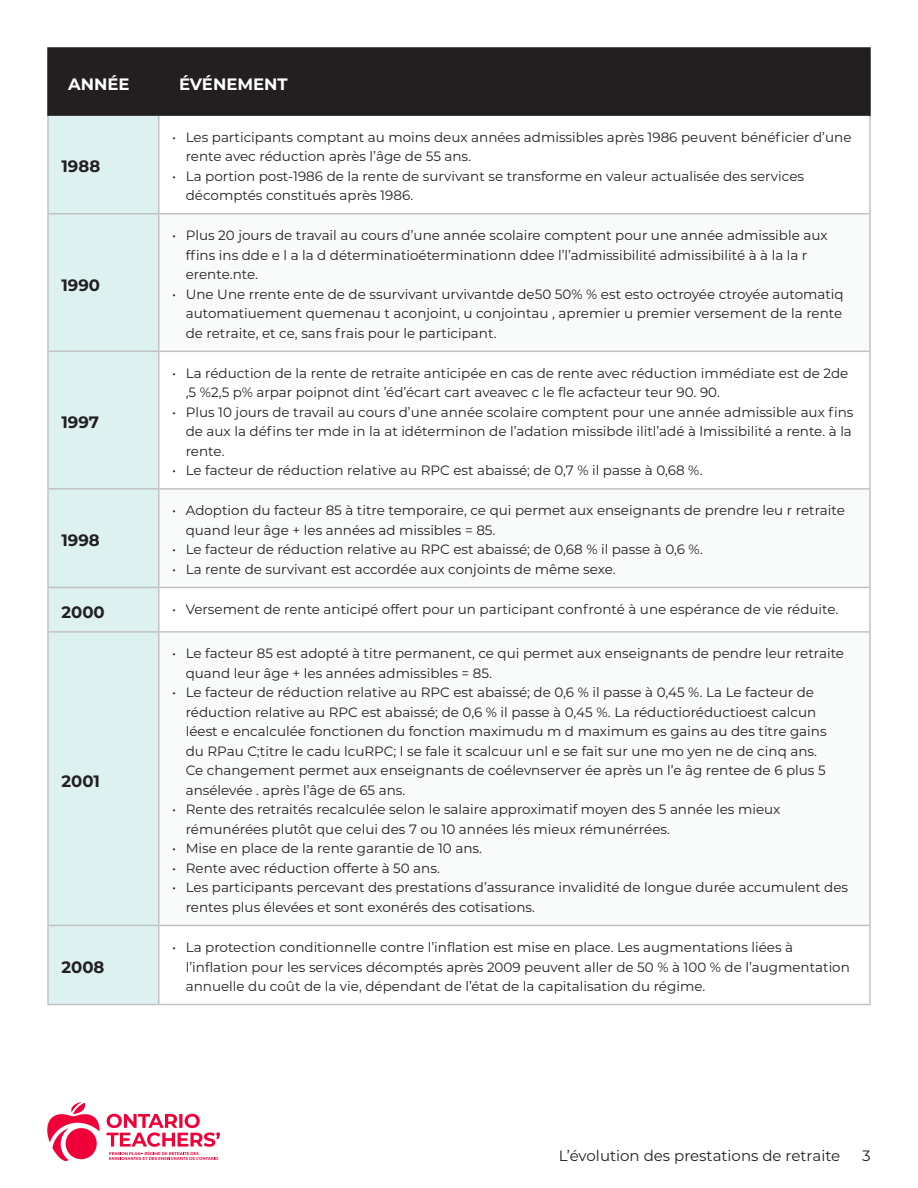
<style>
.page{position:relative;width:918px;height:1188px;background:#fff}
.page>*{position:absolute;margin:0;border:0;box-sizing:border-box;transform-origin:0 0}
.table_column_header{font:700 16.5px "Montserrat";color:#231f20}
.Table_header{font:700 16.5px "Montserrat";color:#fff}
.t1{font:15px "Montserrat";color:#231f20}
.t2{font:13.5px/19.5px "Montserrat";color:#231f20}
</style>
<div class="page">
<svg style="left:47px;top:1102px;width:53px;height:59px"></svg>
<div style="left:66px;top:1128px;width:31px;height:31px;background:#f00038;border-radius:50%"></div>
<svg style="left:106px;top:1114px;width:114px;height:46px"></svg>
<div style="left:49px;top:49px;width:820px;height:67px;background:#231f20"></div>
<div style="left:49px;top:116px;width:109px;height:888px;background:#ddf1f1"></div>
<div style="left:159px;top:214px;width:711px;height:137px;background:#f9fafa"></div>
<svg style="left:160px;top:586px;width:709px;height:339px"></svg>
<hr style="left:47px;top:116px;width:2px;height:97px;background:#c2c2c2">
<hr style="left:158px;top:116px;width:2px;height:97px;background:#c2c2c2">
<hr style="left:869px;top:116px;width:2px;height:97px;background:#c2c2c2">
<hr style="left:47px;top:213px;width:112px;height:1px;background:#c2c2c2">
<hr style="left:47px;top:214px;width:2px;height:137px;background:#c2c2c2">
<hr style="left:159px;top:213px;width:712px;height:1px;background:#c2c2c2">
<hr style="left:158px;top:214px;width:2px;height:137px;background:#c2c2c2">
<hr style="left:869px;top:214px;width:2px;height:137px;background:#c2c2c2">
<hr style="left:47px;top:351px;width:112px;height:1px;background:#c2c2c2">
<hr style="left:47px;top:352px;width:2px;height:136px;background:#c2c2c2">
<hr style="left:159px;top:351px;width:712px;height:1px;background:#c2c2c2">
<hr style="left:158px;top:352px;width:2px;height:136px;background:#c2c2c2">
<hr style="left:869px;top:352px;width:2px;height:136px;background:#c2c2c2">
<hr style="left:47px;top:488px;width:112px;height:2px;background:#c2c2c2">
<hr style="left:47px;top:490px;width:2px;height:97px;background:#c2c2c2">
<hr style="left:159px;top:488px;width:712px;height:2px;background:#c2c2c2">
<hr style="left:158px;top:490px;width:2px;height:97px;background:#c2c2c2">
<hr style="left:869px;top:490px;width:2px;height:97px;background:#c2c2c2">
<hr style="left:47px;top:587px;width:112px;height:1px;background:#c2c2c2">
<hr style="left:47px;top:588px;width:2px;height:43px;background:#c2c2c2">
<hr style="left:159px;top:587px;width:712px;height:1px;background:#c2c2c2">
<hr style="left:158px;top:588px;width:2px;height:43px;background:#c2c2c2">
<hr style="left:869px;top:588px;width:2px;height:43px;background:#c2c2c2">
<hr style="left:47px;top:631px;width:112px;height:2px;background:#c2c2c2">
<hr style="left:47px;top:633px;width:2px;height:292px;background:#c2c2c2">
<hr style="left:159px;top:631px;width:712px;height:2px;background:#c2c2c2">
<hr style="left:158px;top:633px;width:2px;height:292px;background:#c2c2c2">
<hr style="left:869px;top:633px;width:2px;height:292px;background:#c2c2c2">
<hr style="left:47px;top:925px;width:112px;height:1px;background:#c2c2c2">
<hr style="left:47px;top:926px;width:2px;height:78px;background:#c2c2c2">
<hr style="left:159px;top:925px;width:712px;height:1px;background:#c2c2c2">
<hr style="left:158px;top:926px;width:2px;height:78px;background:#c2c2c2">
<hr style="left:869px;top:926px;width:2px;height:78px;background:#c2c2c2">
<hr style="left:47px;top:1004px;width:112px;height:1px;background:#c2c2c2">
<hr style="left:159px;top:1004px;width:712px;height:1px;background:#c2c2c2">
<hr style="left:47px;top:47px;width:112px;height:2px;background:#231f20">
<hr style="left:47px;top:49px;width:2px;height:67px;background:#231f20">
<hr style="left:159px;top:47px;width:712px;height:2px;background:#231f20">
<hr style="left:869px;top:49px;width:2px;height:67px;background:#231f20">
<p class="Table_header" style="left:68px;top:72px;width:63px">ANNÉE</p>
<p class="Table_header" style="left:179px;top:72px;width:110px">ÉVÉNEMENT</p>
<p class="table_column_header" style="left:62px;top:155px;width:40px">1988</p>
<p class="table_column_header" style="left:62px;top:273px;width:40px">1990</p>
<p class="table_column_header" style="left:62px;top:410px;width:39px">1997</p>
<p class="table_column_header" style="left:62px;top:528px;width:40px">1998</p>
<p class="t2" style="left:186px;top:127px;width:667px;text-indent:-14px">• Les participants comptant au moins deux années admissibles après 1986 peuvent bénéficier d’une rente avec réduction après l’âge de 55 ans.</p>
<p class="t2" style="left:186px;top:166px;width:620px;text-indent:-14px">• La portion post-1986 de la rente de survivant se transforme en valeur actualisée des services décomptés constitués après 1986.</p>
<p class="t2" style="left:186px;top:225px;width:643px;text-indent:-14px">• Plus 20 jours de travail au cours d’une année scolaire comptent pour une année admissible aux ffins ins dde e l a la d déterminatioéterminationn ddee l’l’admissibilité admissibilité à à la la r erente.nte.</p>
<p class="t2" style="left:186px;top:284px;width:659px;text-align:justify;text-indent:-14px">• Une Une rrente ente de de ssurvivant urvivantde de50 50% % est esto octroyée ctroyée automatiq automatiuement quemenau t aconjoint, u conjointau , apremier u premier versement de la rente de retraite, et ce, sans frais pour le participant.</p>
<p class="t2" style="left:186px;top:363px;width:664px;text-indent:-14px">• La réduction de la rente de retraite anticipée en cas de rente avec réduction immédiate est de 2de ,5 %2,5 p% arpar poipnot dint ’éd’écart cart aveavec c le fle acfacteur teur 90. 90.</p>
<p class="t2" style="left:186px;top:402px;width:669px;text-align:justify;text-indent:-14px">• Plus 10 jours de travail au cours d’une année scolaire comptent pour une année admissible aux fins de aux la défins ter mde in la at idéterminon de l’adation missibde ilitl’adé à lmissibilité a rente. à la rente.</p>
<p class="t2" style="left:172px;top:460px;width:532px">• Le facteur de réduction relative au RPC est abaissé; de 0,7 % il passe à 0,68 %.</p>
<p class="t2" style="left:186px;top:500px;width:661px;text-indent:-14px">• Adoption du facteur 85 à titre temporaire, ce qui permet aux enseignants de prendre leu r retraite quand leur âge + les années ad missibles = 85.</p>
<p class="t2" style="left:172px;top:539px;width:532px">• Le facteur de réduction relative au RPC est abaissé; de 0,68 % il passe à 0,6 %.</p>
<p class="t2" style="left:172px;top:559px;width:445px">• La rente de survivant est accordée aux conjoints de même sexe.</p>
<p class="table_column_header" style="left:62px;top:600px;width:45px">2000</p>
<p class="t2" style="left:172px;top:599px;width:668px">• Versement de rente anticipé offert pour un participant confronté à une espérance de vie réduite.</p>
<p class="table_column_header" style="left:62px;top:769px;width:40px">2001</p>
<p class="table_column_header" style="left:62px;top:955px;width:44px">2008</p>
<p class="t2" style="left:186px;top:643px;width:660px;text-indent:-14px">• Le facteur 85 est adopté à titre permanent, ce qui permet aux enseignants de pendre leur retraite quand leur âge + les années admissibles = 85.</p>
<p class="t2" style="left:186px;top:682px;width:642px;text-indent:-14px">• Le facteur de réduction relative au RPC est abaissé; de 0,6 % il passe à 0,45 %. La Le facteur de réduction relative au RPC est abaissé; de 0,6 % il passe à 0,45 %. La réductioréductioest calcun léest e encalculée fonctionen du fonction maximudu m d maximum es gains au des titre gains du RPau C;titre le cadu lcuRPC; l se fale it scalcuur unl e se fait sur une mo yen ne de cinq ans.<br>Ce changement permet aux enseignants de coélevnserver ée après un l’e âg rentee de 6 plus 5 ansélevée . après l’âge de 65 ans.</p>
<p class="t2" style="left:186px;top:799px;width:596px;text-indent:-14px">• Rente des retraités recalculée selon le salaire approximatif moyen des 5 année les mieux rémunérées plutôt que celui des 7 ou 10 années lés mieux rémunérrées.</p>
<p class="t2" style="left:172px;top:838px;width:311px">• Mise en place de la rente garantie de 10 ans.</p>
<p class="t2" style="left:172px;top:858px;width:269px">• Rente avec réduction offerte à 50 ans.</p>
<p class="t2" style="left:186px;top:877px;width:664px;text-indent:-14px">• Les participants percevant des prestations d’assurance invalidité de longue durée accumulent des rentes plus élevées et sont exonérés des cotisations.</p>
<p class="t2" style="left:186px;top:937px;width:666px;text-indent:-14px">• La protection conditionnelle contre l’inflation est mise en place. Les augmentations liées à l’inflation pour les services décomptés après 2009 peuvent aller de 50 % à 100 % de l’augmentation annuelle du coût de la vie, dépendant de l’état de la capitalisation du régime.</p>
<p class="t1" style="left:559px;top:1145px;width:283px">L’évolution des prestations de retraite</p>
<p class="t1" style="left:862px;top:1145px;width:10px">3</p>
</div>
